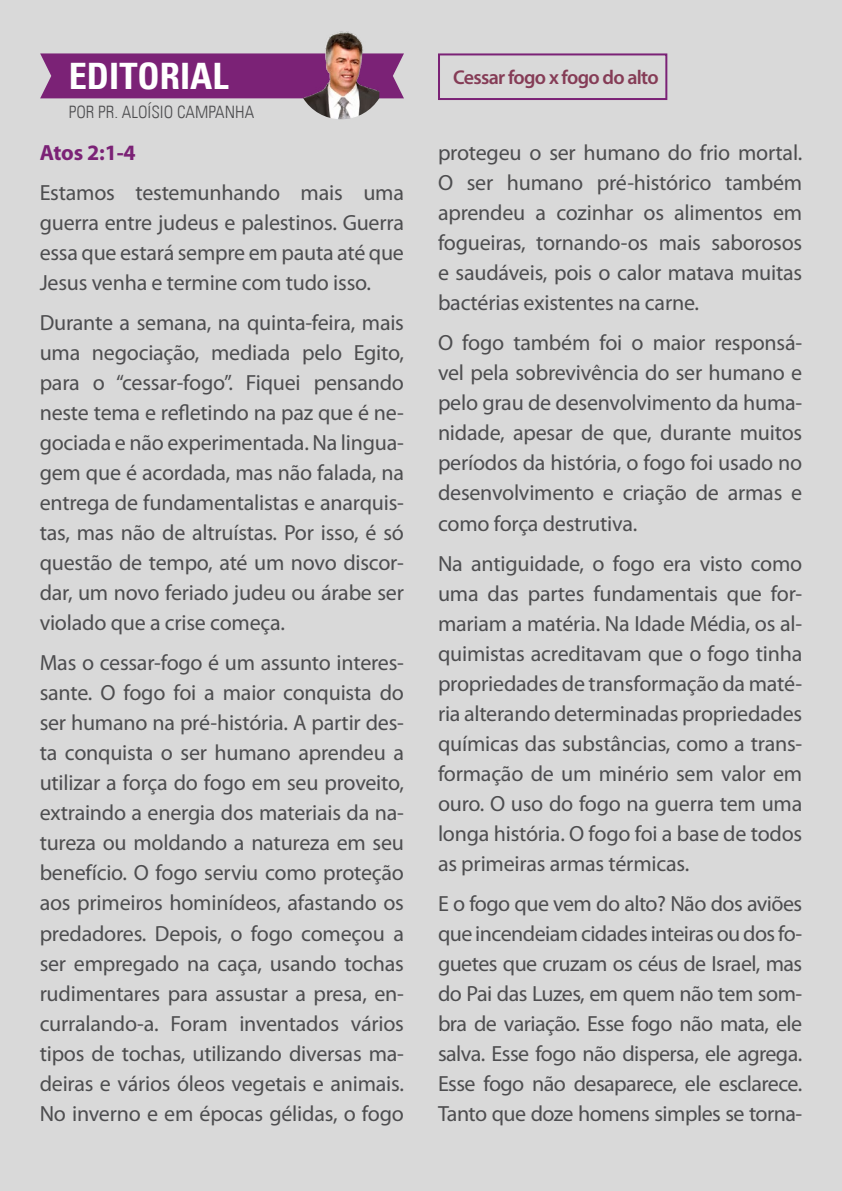
<style>
.page{position:relative;width:842px;height:1191px;background:#d9d9d9}
.page>*{position:absolute;margin:0;border:0;box-sizing:border-box;transform-origin:0 0}
.t1{font:700 condensed 36.4px "Univers LT";color:#fff}
.t2{font:22px/30px "Myriad Pro";letter-spacing:-.01em;color:#4d4d4f;text-align:justify}
.t3{font:700 22px "Myriad Pro";color:#7b2276}
.t4{font:600 20px "Myriad Pro";letter-spacing:-.035em;color:#853c56}
.t5{font:300 condensed 17px "Univers LT";color:#4d4d4f}
</style>
<div class="page">
<div style="left:438px;top:53px;width:229px;height:47px;border:2px solid #7b2276"></div>
<div style="left:40px;top:53px;width:364px;height:45px;background:#7b2276"></div>
<img style="left:303px;top:31px;width:76px;height:88px">
<h1 class="t1" style="left:69px;top:54px;width:161px">EDITORIAL</h1>
<p class="t4" style="left:453px;top:66px;width:207px">Cessar fogo x fogo do alto</p>
<p class="t5" style="left:69px;top:102px;width:187px">POR PR. ALOÍSIO CAMPANHA</p>
<p class="t3" style="left:40px;top:140px;width:98px">Atos 2:1-4</p>
<p class="t2" style="left:40px;top:178px;width:366px">Estamos testemunhando mais uma guerra entre judeus e palestinos. Guerra essa que estará sempre em pauta até que Jesus venha e termine com tudo isso.</p>
<p class="t2" style="left:40px;top:308px;width:366px">Durante a semana, na quinta-feira, mais uma negociação, mediada pelo Egito, para o “cessar-fogo”. Fiquei pensando neste tema e refletindo na paz que é ne&shy;gociada e não experimentada. Na lingua&shy;gem que é acordada, mas não falada, na entrega de fundamentalistas e anarquis&shy;tas, mas não de altruístas. Por isso, é só questão de tempo, até um novo discor&shy;dar, um novo feriado judeu ou árabe ser violado que a crise começa.</p>
<p class="t2" style="left:40px;top:648px;width:366px">Mas o cessar-fogo é um assunto interes&shy;sante. O fogo foi a maior conquista do ser humano na pré-história. A partir des&shy;ta conquista o ser humano aprendeu a utilizar a força do fogo em seu proveito, extraindo a energia dos materiais da na&shy;tureza ou moldando a natureza em seu benefício. O fogo serviu como proteção aos primeiros hominídeos, afastando os predadores. Depois, o fogo começou a ser empregado na caça, usando tochas rudimentares para assustar a presa, en&shy;curralando-a. Foram inventados vários tipos de tochas, utilizando diversas ma&shy;deiras e vários óleos vegetais e animais.<br>No inverno e em épocas gélidas, o fogo</p>
<p class="t2" style="left:438px;top:138px;width:366px">protegeu o ser humano do frio mortal.<br>O ser humano pré-histórico também aprendeu a cozinhar os alimentos em fogueiras, tornando-os mais saborosos e saudáveis, pois o calor matava muitas bactérias existentes na carne.</p>
<p class="t2" style="left:438px;top:328px;width:366px">O fogo também foi o maior responsá&shy;vel pela sobrevivência do ser humano e pelo grau de desenvolvimento da huma&shy;nidade, apesar de que, durante muitos períodos da história, o fogo foi usado no desenvolvimento e criação de armas e como força destrutiva.</p>
<p class="t2" style="left:438px;top:548px;width:366px">Na antiguidade, o fogo era visto como uma das partes fundamentais que for&shy;mariam a matéria. Na Idade Média, os al&shy;quimistas acreditavam que o fogo tinha propriedades de transformação da maté&shy;ria alterando determinadas propriedades químicas das substâncias, como a trans&shy;formação de um minério sem valor em ouro. O uso do fogo na guerra tem uma longa história. O fogo foi a base de todos as primeiras armas térmicas.</p>
<p class="t2" style="left:438px;top:888px;width:366px">E o fogo que vem do alto? Não dos aviões que incendeiam cidades inteiras ou dos fo&shy;guetes que cruzam os céus de Israel, mas do Pai das Luzes, em quem não tem som&shy;bra de variação. Esse fogo não mata, ele salva. Esse fogo não dispersa, ele agrega.<br>Esse fogo não desaparece, ele esclarece.<br>Tanto que doze homens simples se torna-</p>
</div>
